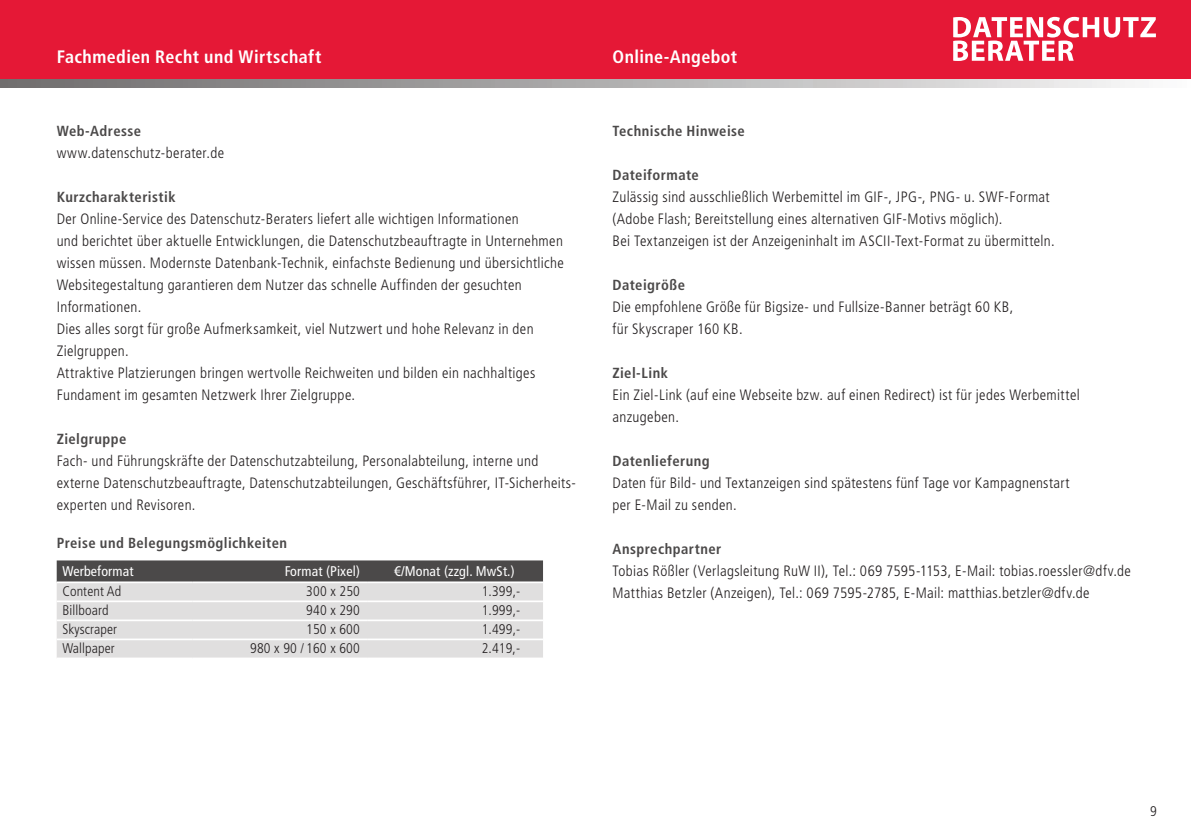
<style>
.page{position:relative;width:1191px;height:840px;background:#fff}
.page>*{position:absolute;margin:0;border:0;box-sizing:border-box;transform-origin:0 0}
.t1{font:700 condensed 18px "Frutiger LT Std";letter-spacing:.025em;color:#fff}
.t2{font:300 condensed 15px/22px "Frutiger LT Std";letter-spacing:.02em;color:#231f20}
.t3{font:700 condensed 14.6px "Frutiger LT Std";letter-spacing:.03em;color:#4b4949}
.t4{font:300 condensed 14px "Frutiger LT Std";letter-spacing:.01em;color:#231f20}
.t5{font:condensed 14px "Frutiger LT Std";letter-spacing:.01em;color:#fff}
</style>
<div class="page">
<div style="left:0;top:0;width:1191px;height:79px;background:#e51836"></div>
<svg style="left:0;top:79px;width:1125px;height:9px;background:#acabab"></svg>
<svg style="left:953px;top:17px;width:203px;height:44px"></svg>
<svg style="left:57px;top:560px;width:486px;height:97px;background:#bebcbc"></svg>
<hr style="left:57px;top:581px;width:136px;height:2px;background:#fff">
<hr style="left:193px;top:581px;width:175px;height:2px;background:#fff">
<hr style="left:368px;top:581px;width:175px;height:2px;background:#fff">
<hr style="left:57px;top:600px;width:136px;height:2px;background:#fff">
<hr style="left:193px;top:600px;width:175px;height:2px;background:#fff">
<hr style="left:368px;top:600px;width:175px;height:2px;background:#fff">
<hr style="left:57px;top:619px;width:136px;height:2px;background:#fff">
<hr style="left:193px;top:619px;width:175px;height:2px;background:#fff">
<hr style="left:368px;top:619px;width:175px;height:2px;background:#fff">
<hr style="left:57px;top:638px;width:136px;height:2px;background:#fff">
<hr style="left:193px;top:638px;width:175px;height:2px;background:#fff">
<hr style="left:368px;top:638px;width:175px;height:2px;background:#fff">
<p class="t1" style="left:57px;top:46px;width:266px">Fachmedien Recht und Wirtschaft</p>
<p class="t1" style="left:612px;top:46px;width:126px">Online-Angebot</p>
<p class="t3" style="left:57px;top:122px;width:86px">Web-Adresse</p>
<p class="t2" style="left:57px;top:142px;width:169px">www.datenschutz-berater.de</p>
<p class="t3" style="left:57px;top:188px;width:120px">Kurzcharakteristik</p>
<p class="t2" style="left:57px;top:208px;width:508px">Der Online-Service des Datenschutz-Beraters liefert alle wichtigen Informationen<br>und berichtet über aktuelle Entwicklungen, die Datenschutzbeauftragte in Unternehmen wissen müssen. Modernste Datenbank-Technik, einfachste Bedienung und übersichtliche Websitegestaltung garantieren dem Nutzer das schnelle Auffinden der gesuchten<br>Infor mationen.<br>Dies alles sorgt für große Aufmerksamkeit, viel Nutzwert und hohe Relevanz in den Zielgruppen.<br>Attraktive Platzierungen bringen wertvolle Reichweiten und bilden ein nachhaltiges Fundament im gesamten Netzwerk Ihrer Zielgruppe.</p>
<p class="t3" style="left:57px;top:430px;width:71px">Zielgruppe</p>
<p class="t2" style="left:57px;top:450px;width:521px">Fach- und Führungskräfte der Datenschutzabteilung, Personalabteilung, interne und externe Datenschutzbeauftragte, Datenschutzabteilungen, Geschäftsführer, IT-Sicherheits&shy;experten und Revisoren.</p>
<p class="t3" style="left:57px;top:534px;width:232px">Preise und Belegungsmöglichkeiten</p>
<p class="t5" style="left:62px;top:562px;width:73px">Werbeformat</p>
<p class="t5" style="left:285px;top:562px;width:77px">Format (Pixel)</p>
<p class="t5" style="left:394px;top:562px;width:122px">€/Monat (zzgl. MwSt.)</p>
<p class="t4" style="left:62px;top:582px;width:60px">Content Ad</p>
<p class="t4" style="left:306px;top:582px;width:55px">300 x 250</p>
<p class="t4" style="left:482px;top:582px;width:40px">1.399,-</p>
<p class="t4" style="left:62px;top:601px;width:48px">Billboard</p>
<p class="t4" style="left:306px;top:601px;width:55px">940 x 290</p>
<p class="t4" style="left:482px;top:601px;width:40px">1.999,-</p>
<p class="t4" style="left:62px;top:620px;width:56px">Skyscraper</p>
<p class="t4" style="left:306px;top:620px;width:55px">150 x 600</p>
<p class="t4" style="left:482px;top:620px;width:40px">1.499,-</p>
<p class="t4" style="left:62px;top:639px;width:54px">Wallpaper</p>
<p class="t4" style="left:250px;top:639px;width:111px">980 x 90 / 160 x 600</p>
<p class="t4" style="left:482px;top:639px;width:40px">2.419,-</p>
<p class="t3" style="left:612px;top:122px;width:134px">Technische Hinweise</p>
<p class="t3" style="left:612px;top:166px;width:88px">Dateiformate</p>
<p class="t2" style="left:612px;top:186px;width:444px">Zulässig sind ausschließlich Werbemittel im GIF-, JPG-, PNG- u. SWF-Format (Adobe Flash; Bereitstellung eines alternativen GIF-Motivs möglich).<br>Bei Textanzeigen ist der Anzeigeninhalt im ASCII-Text-Format zu übermitteln.</p>
<p class="t3" style="left:612px;top:276px;width:74px">Dateigröße</p>
<p class="t2" style="left:612px;top:296px;width:402px">Die empfohlene Größe für Bigsize- und Fullsize-Banner beträgt 60 KB, für Skyscraper 160 KB.</p>
<p class="t3" style="left:612px;top:364px;width:57px">Ziel-Link</p>
<p class="t2" style="left:612px;top:384px;width:469px">Ein Ziel-Link (auf eine Webseite bzw. auf einen Redirect) ist für jedes Werbemittel anzugeben.</p>
<p class="t3" style="left:612px;top:452px;width:99px">Datenlieferung</p>
<p class="t2" style="left:612px;top:472px;width:459px">Daten für Bild- und Textanzeigen sind spätestens fünf Tage vor Kampagnenstart per E-Mail zu senden.</p>
<p class="t3" style="left:612px;top:540px;width:110px">Ansprechpartner</p>
<p class="t2" style="left:612px;top:560px;width:520px">Tobias Rößler (Verlagsleitung RuW II), Tel.: 069 7595-1153, E-Mail: tobias.roessler@dfv.de<br>Matthias Betzler (Anzeigen), Tel.: 069 7595-2785, E-Mail: matthias.betzler@dfv.de</p>
<p class="t4" style="left:1150px;top:803px;width:8px">9</p>
</div>
